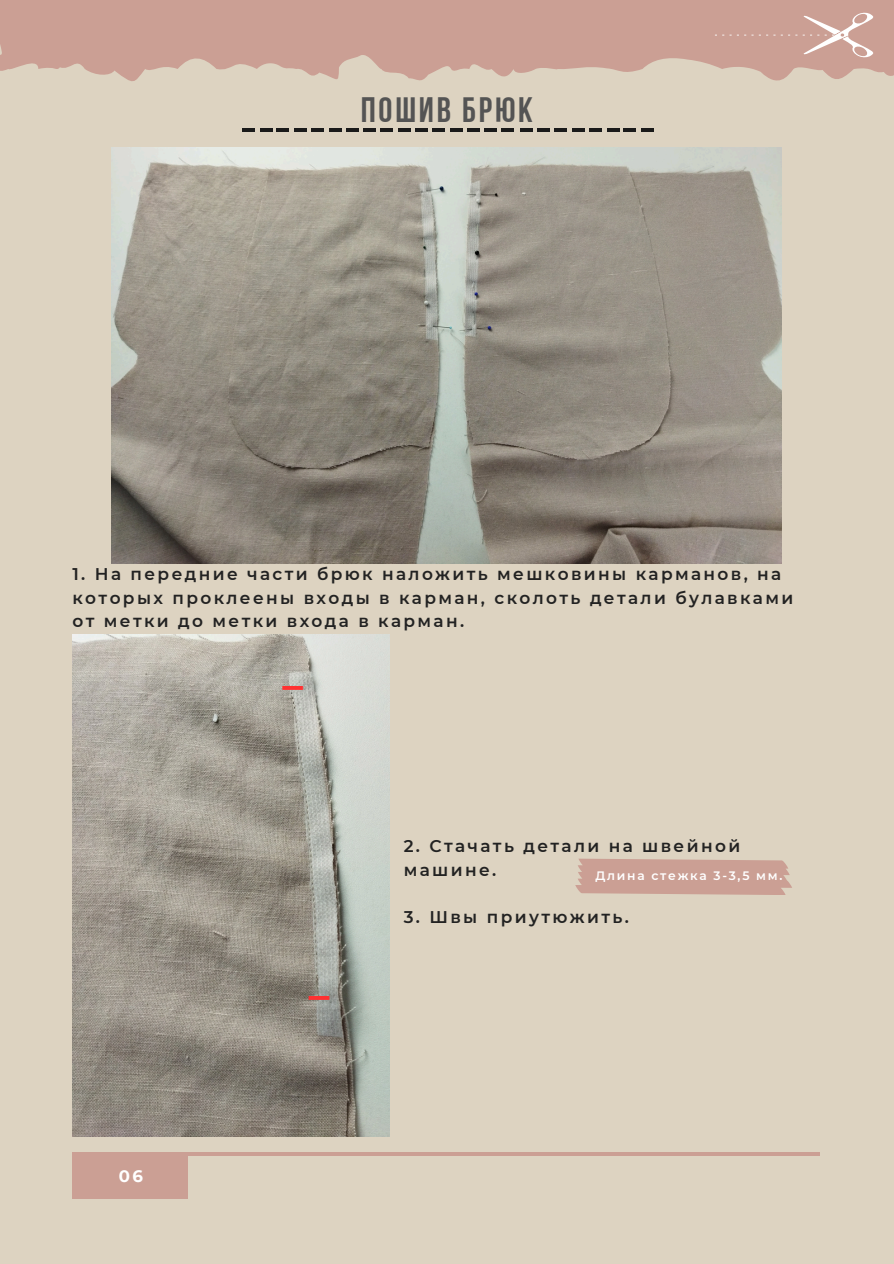
<style>
.page{position:relative;width:894px;height:1264px;background:#fff}
.page>*{position:absolute;margin:0;border:0;box-sizing:border-box;transform-origin:0 0}
.t1{font:700 41.4px "Montserrat";color:#ff3131}
.t2{font:35.25px "Bebas Neue Cyrillic";letter-spacing:.08em;color:#545454}
.t3{font:600 16.95px/23.7px "Montserrat";letter-spacing:.14em;color:#222}
.t4{font:700 16.5px "Montserrat";color:#fff}
.t5{font:600 12.15px "Montserrat";letter-spacing:.14em;color:#fff}
</style>
<div class="page">
<div style="left:0;top:0;width:893px;height:1263px;background:#ddd3c1"></div>
<div style="left:72px;top:1152px;width:115px;height:46px;background:#cb9f94"></div>
<hr style="left:72px;top:1152px;width:747px;height:3px;background:#cb9f94">
<svg style="left:0;top:0;width:893px;height:81px;fill:#cb9f94"></svg>
<svg style="left:744px;top:12px;width:131px;height:46px;background:#d0a99f"></svg>
<svg style="left:722px;top:35px;width:16px;height:1px"></svg>
<svg style="left:242px;top:129px;width:272px;height:3px"></svg>
<svg style="left:520px;top:129px;width:133px;height:3px"></svg>
<svg style="left:575px;top:858px;width:217px;height:36px;background:#cca398"></svg>
<img style="left:111px;top:148px;width:670px;height:415px">
<img style="left:72px;top:634px;width:318px;height:502px">
<p class="t2" style="left:360px;top:96px;width:174px">пошив брюк</p>
<h2 class="t3" style="left:72px;top:562px;width:722px">1. На передние части брюк наложить мешковины карманов, на которых проклеены входы в карман, сколоть детали булавками от метки до метки входа в карман.</h2>
<p class="t4" style="left:119px;top:1166px;width:26px">06</p>
<p class="t1" style="left:282px;top:645px;width:22px">_</p>
<h2 class="t1" style="left:309px;top:955px;width:22px">_</h2>
<p class="t3" style="left:403px;top:834px;width:338px">2. Стачать детали на швейной машине.</p>
<p class="t3" style="left:403px;top:905px;width:226px">3. Швы приутюжить.</p>
<p class="t5" style="left:595px;top:868px;width:188px">Длина стежка 3-3,5 мм.</p>
</div>
